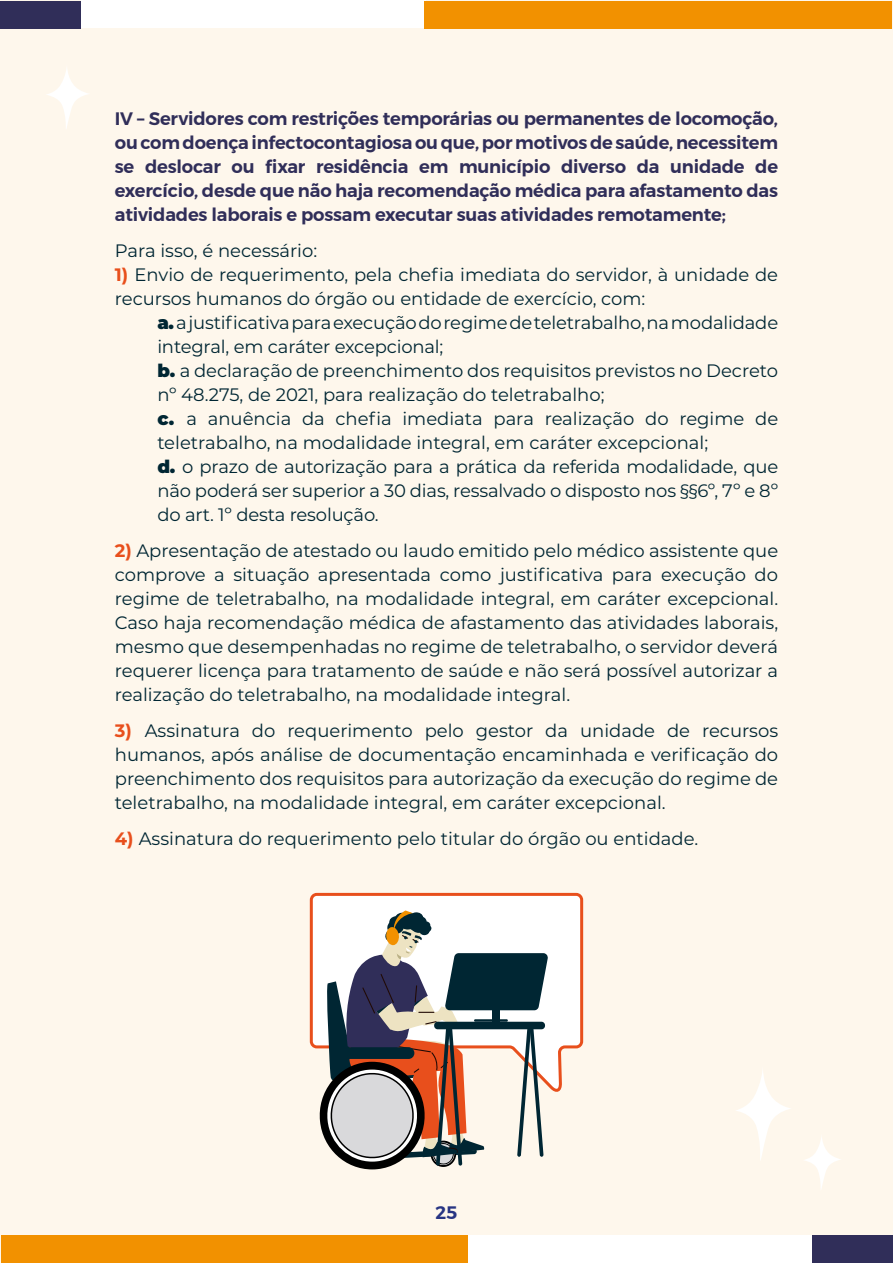
<style>
.page{position:relative;width:893px;height:1263px;background:#fff}
.page>*{position:absolute;margin:0;border:0;box-sizing:border-box;transform-origin:0 0}
.t1{font:18px/24px "Montserrat";color:#002633}
.t2{font:600 18px/24px "Montserrat";letter-spacing:-.01em;color:#302e59;text-align:justify}
.t3{font:600 18px "Montserrat";color:#283583}
.s1{font-weight:700;color:#e84f1c}
.s2{font-weight:900}
</style>
<div class="page">
<div style="left:0;top:0;width:892px;height:1263px;background:#fef7ec"></div>
<div style="left:1px;top:1235px;width:467px;height:28px;background:#f29100"></div>
<div style="left:468px;top:1235px;width:345px;height:28px;background:#fff"></div>
<div style="left:81px;top:0;width:345px;height:28px;background:#fff"></div>
<div style="left:424px;top:1px;width:468px;height:27px;background:#f29100"></div>
<div style="left:812px;top:1235px;width:80px;height:28px;background:#302e59"></div>
<div style="left:1px;top:1px;width:80px;height:27px;background:#302e59"></div>
<svg style="left:736px;top:1071px;width:54px;height:89px"></svg>
<svg style="left:805px;top:1137px;width:36px;height:51px"></svg>
<svg style="left:47px;top:69px;width:41px;height:59px"></svg>
<svg style="left:309px;top:892px;width:275px;height:200px;background:#fbe3da"></svg>
<svg style="left:319px;top:910px;width:229px;height:259px"></svg>
<div style="left:492px;top:993px;width:7px;height:29px;background:#002633"></div>
<hr style="left:474px;top:1019px;width:34px;height:3px;background:#002633">
<p class="t2" style="left:115px;top:106px;width:665px">IV – Servidores com restrições temporárias ou permanentes de locomoção, ou com doença infectocontagiosa ou que, por motivos de saúde, necessitem se deslocar ou fixar residência em município diverso da unidade de exercício, desde que não haja recomendação médica para afastamento das atividades laborais e possam executar suas atividades remotamente;</p>
<p class="t1" style="left:115px;top:238px;width:204px">Para isso, é necessário:</p>
<p class="t1" style="left:115px;top:262px;width:665px"><span class="s1">1)</span> Envio de requerimento, pela chefia imediata do servidor, à unidade de recursos humanos do órgão ou entidade de exercício, com:</p>
<p class="t1" style="left:157px;top:310px;width:622px"><span class="s2">a.</span> a justificativa para execução do regime de teletrabalho, na modalidade integral, em caráter excepcional;<br><span class="s2">b.</span> a declaração de preenchimento dos requisitos previstos no Decreto nº 48.275, de 2021, para realização do teletrabalho;<br><span class="s2">c.</span> a anuência da chefia imediata para realização do regime de teletrabalho, na modalidade integral, em caráter excepcional;<br><span class="s2">d.</span> o prazo de autorização para a prática da referida modalidade, que não poderá ser superior a 30 dias, ressalvado o disposto nos §§6º, 7º e 8º do art. 1º desta resolução.</p>
<p class="t1" style="left:115px;top:538px;width:665px;text-align:justify"><span class="s1">2)</span> Apresentação de atestado ou laudo emitido pelo médico assistente que comprove a situação apresentada como justificativa para execução do regime de teletrabalho, na modalidade integral, em caráter excepcional.<br>Caso haja recomendação médica de afastamento das atividades laborais, mesmo que desempenhadas no regime de teletrabalho, o servidor deverá requerer licença para tratamento de saúde e não será possível autorizar a realização do teletrabalho, na modalidade integral.</p>
<p class="t1" style="left:115px;top:718px;width:665px;text-align:justify"><span class="s1">3)</span> Assinatura do requerimento pelo gestor da unidade de recursos humanos, após análise de documentação encaminhada e verificação do preenchimento dos requisitos para autorização da execução do regime de teletrabalho, na modalidade integral, em caráter excepcional.</p>
<p class="t1" style="left:115px;top:826px;width:585px"><span class="s1">4)</span> Assinatura do requerimento pelo titular do órgão ou entidade.</p>
<p class="t3" style="left:435px;top:1198px;width:23px">25</p>
</div>
